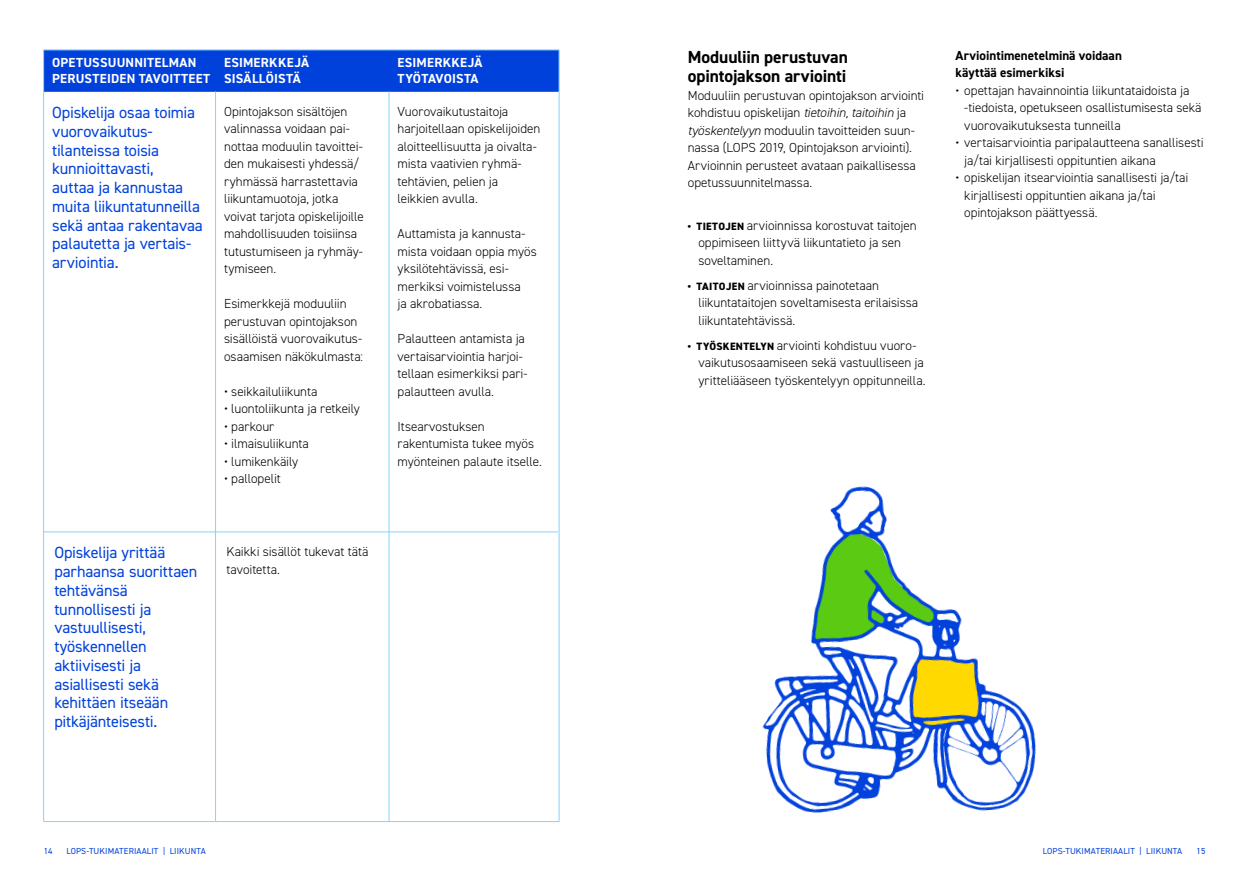
<style>
.page{position:relative;width:1248px;height:886px;background:#fff}
.page>*{position:absolute;margin:0;border:0;box-sizing:border-box;transform-origin:0 0}
.t1{font:700 17.5px/18.8px "DIN2014";letter-spacing:-.005em;color:#000}
.t2{font:16.25px/18.8px "DIN2014";letter-spacing:-.015em;color:#0041dc}
.t3{font:300 13.12px/17.5px "DIN2014";letter-spacing:-.005em;color:#000}
.t4{font:700 13.12px/16.2px "DIN2014";letter-spacing:.02em;color:#fff}
.t5{font:700 13.12px/17.5px "DIN2014";color:#000}
.t6{font:8.75px "DIN2014";letter-spacing:.01em;color:#0041dc}
.s1{font-style:italic}
.s2{font-weight:800;font-size:10.62px}
</style>
<div class="page">
<hr style="left:43px;top:531px;width:514px;height:1px;background:#82d4ff">
<div style="left:44px;top:51px;width:514px;height:40px;background:#0041dc"></div>
<hr style="left:215px;top:50px;width:1px;height:41px;background:#0041dc">
<hr style="left:388px;top:50px;width:1px;height:41px;background:#0041dc">
<hr style="left:44px;top:91px;width:171px;height:1px;background:#0041dc">
<hr style="left:215px;top:91px;width:174px;height:1px;background:#0041dc">
<hr style="left:389px;top:91px;width:169px;height:1px;background:#0041dc">
<hr style="left:215px;top:92px;width:1px;height:729px;background:#82d4ff">
<hr style="left:388px;top:92px;width:1px;height:729px;background:#82d4ff">
<hr style="left:43px;top:50px;width:172px;height:1px;background:#82d4ff">
<hr style="left:43px;top:50px;width:1px;height:41px;background:#82d4ff">
<hr style="left:215px;top:50px;width:174px;height:1px;background:#82d4ff">
<hr style="left:389px;top:50px;width:170px;height:1px;background:#82d4ff">
<hr style="left:558px;top:50px;width:1px;height:41px;background:#82d4ff">
<hr style="left:43px;top:91px;width:1px;height:730px;background:#82d4ff">
<hr style="left:558px;top:91px;width:1px;height:730px;background:#82d4ff">
<hr style="left:43px;top:821px;width:172px;height:1px;background:#82d4ff">
<hr style="left:215px;top:821px;width:174px;height:1px;background:#82d4ff">
<hr style="left:389px;top:821px;width:170px;height:1px;background:#82d4ff">
<img style="left:762px;top:486px;width:274px;height:328px">
<p class="t4" style="left:52px;top:54px;width:160px">OPETUSSUUNNITELMAN<br>PERUSTEIDEN TAVOITTEET</p>
<p class="t4" style="left:224px;top:54px;width:86px">ESIMERKKEJÄ<br>SISÄLLÖISTÄ</p>
<p class="t4" style="left:397px;top:54px;width:86px">ESIMERKKEJÄ<br>TYÖTAVOISTA</p>
<p class="t2" style="left:52px;top:103px;width:152px">Opiskelija osaa toimia vuorovaikutus&shy;tilanteissa toisia kunnioittavasti,<br>auttaa ja kannustaa muita liikuntatunneilla sekä antaa rakentavaa palautetta ja vertais&shy;arviointia.</p>
<p class="t3" style="left:224px;top:102px;width:141px">Opintojakson sisältöjen valinnassa voidaan pai&shy;nottaa moduulin tavoittei&shy;den mukaisesti yhdessä/ ryhmässä harrastettavia liikuntamuotoja, jotka voivat tarjota opiskelijoille mahdollisuuden toisiinsa tutustumiseen ja ryhmäy&shy;tymiseen.</p>
<p class="t3" style="left:224px;top:295px;width:141px">Esimerkkejä moduuliin perustuvan opintojakson sisällöistä vuorovaikutus&shy;osaamisen näkökulmasta:</p>
<p class="t3" style="left:224px;top:382px;width:95px">• seikkailuliikunta</p>
<p class="t3" style="left:224px;top:400px;width:137px">• luontoliikunta ja retkeily</p>
<p class="t3" style="left:224px;top:417px;width:52px">• parkour</p>
<p class="t3" style="left:224px;top:435px;width:86px">• ilmaisuliikunta</p>
<p class="t3" style="left:224px;top:452px;width:76px">• lumikenkäily</p>
<p class="t3" style="left:224px;top:470px;width:58px">• pallopelit</p>
<p class="t3" style="left:397px;top:102px;width:144px">Vuorovaikutustaitoja harjoitellaan opiskelijoiden aloitteellisuutta ja oivalta&shy;mista vaativien ryhmä&shy;tehtävien, pelien ja leikkien avulla.</p>
<p class="t3" style="left:397px;top:225px;width:141px">Auttamista ja kannusta&shy;mista voidaan oppia myös yksilötehtävissä, esi&shy;merkiksi voimistelussa<br>ja akrobatiassa.</p>
<p class="t3" style="left:397px;top:330px;width:131px">Palautteen antamista ja vertaisarviointia harjoi&shy;tellaan esimerkiksi pari&shy;palautteen avulla.</p>
<p class="t3" style="left:397px;top:417px;width:146px">Itsearvostuksen rakentumista tukee myös myönteinen palaute itselle.</p>
<p class="t2" style="left:54px;top:543px;width:145px">Opiskelija yrittää parhaansa suorittaen tehtävänsä tunnollisesti ja vastuullisesti, työskennellen aktiivisesti ja asiallisesti sekä kehittäen itseään pitkäjänteisesti.</p>
<p class="t3" style="left:226px;top:543px;width:143px">Kaikki sisällöt tukevat tätä tavoitetta.</p>
<h1 class="t1" style="left:687px;top:48px;width:161px">Moduuliin perustuvan opintojakson arviointi</h1>
<p class="t3" style="left:687px;top:86px;width:238px">Moduuliin perustuvan opintojakson arviointi kohdistuu opiskelijan <span class="s1">tietoihin, taitoihin</span> ja <span class="s1">työskentelyyn</span> moduulin tavoitteiden suun&shy;nassa (LOPS 2019, Opintojakson arviointi).<br>Arvioinnin perusteet avataan paikallisessa opetussuunnitelmassa.</p>
<p class="t3" style="left:698px;top:216px;width:220px;text-indent:-11px"><span class="s2">• TIETOJEN</span> arvioinnissa korostuvat taitojen oppimiseen liittyvä liikuntatieto ja sen soveltaminen.</p>
<p class="t3" style="left:698px;top:276px;width:221px;text-indent:-11px"><span class="s2">• TAITOJEN</span> arvioinnissa painotetaan liikuntataitojen soveltamisesta erilaisissa liikuntatehtävissä.</p>
<p class="t3" style="left:698px;top:336px;width:229px;text-indent:-11px"><span class="s2">• TYÖSKENTELYN</span> arviointi kohdistuu vuoro&shy;vaikutusosaamiseen sekä vastuulliseen ja yritteliääseen työskentelyyn oppitunneilla.</p>
<p class="t5" style="left:955px;top:46px;width:168px">Arviointimenetelminä voidaan käyttää esimerkiksi</p>
<p class="t3" style="left:964px;top:82px;width:239px;text-indent:-9px">• opettajan havainnointia liikuntataidoista ja -tiedoista, opetukseen osallistumisesta sekä vuorovaikutuksesta tunneilla</p>
<p class="t3" style="left:964px;top:134px;width:241px;text-indent:-9px">• vertaisarviointia paripalautteena sanallisesti ja/tai kirjallisesti oppituntien aikana</p>
<p class="t3" style="left:964px;top:169px;width:225px;text-indent:-9px">• opiskelijan itsearviointia sanallisesti ja/tai kirjallisesti oppituntien aikana ja/tai opintojakson päättyessä.</p>
<p class="t6" style="left:44px;top:845px;width:10px">14</p>
<p class="t6" style="left:66px;top:845px;width:141px">LOPS-TUKIMATERIAALIT | LIIKUNTA</p>
<p class="t6" style="left:1042px;top:845px;width:141px">LOPS-TUKIMATERIAALIT | LIIKUNTA</p>
<p class="t6" style="left:1196px;top:845px;width:10px">15</p>
</div>
